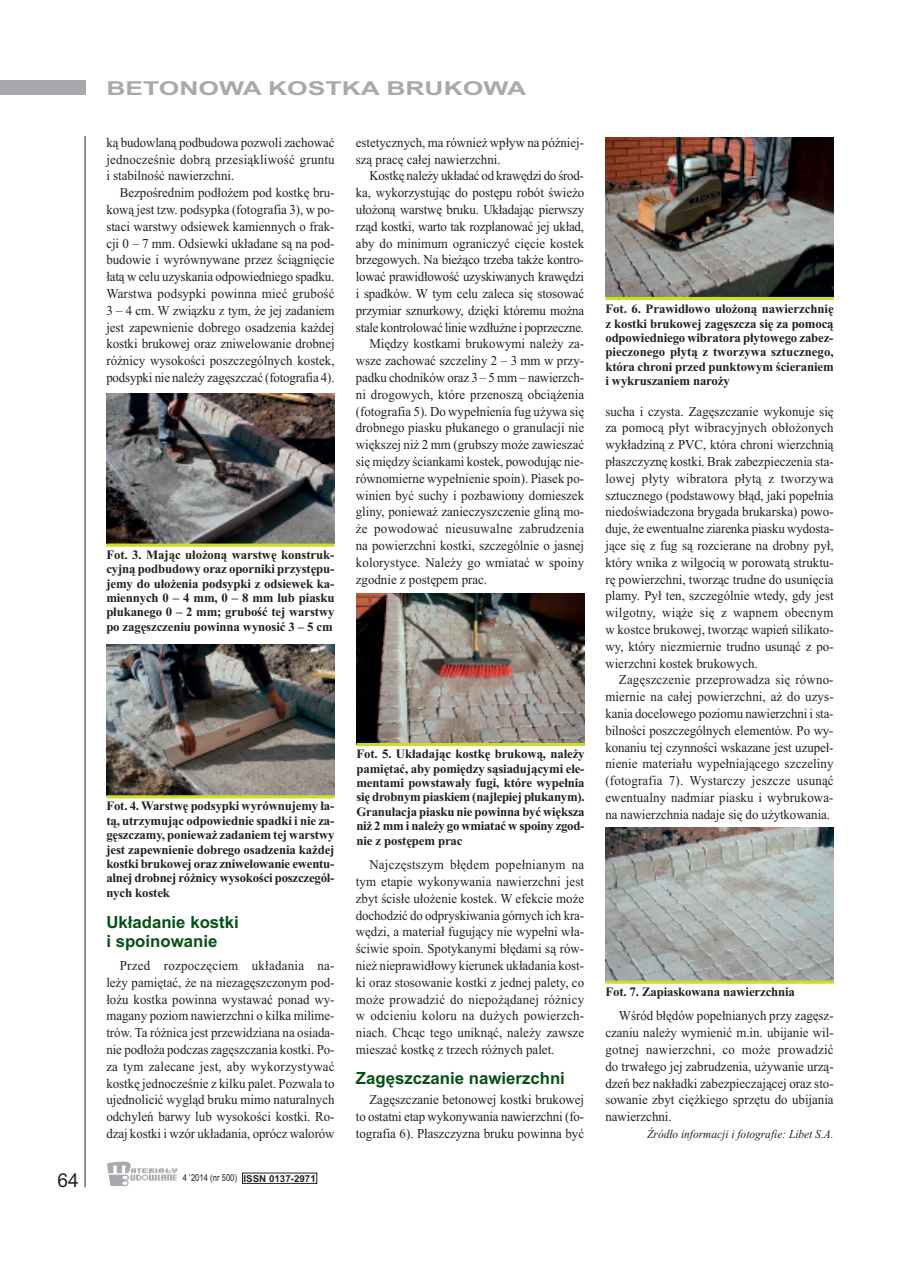
<style>
.page{position:relative;width:906px;height:1268px;background:#fff}
.page>*{position:absolute;margin:0;border:0;box-sizing:border-box;transform-origin:0 0}
.t1{font:700 19.2px "Arial";color:#a8a9ad;scale:1.38 1}
.t2{font:19.2px "Arial";color:#231f20}
.t3{font:700 16.8px/19.2px "Arial";color:#075013}
.t4{font:13.65px/16.8px "Times New Roman";color:#231f20;text-align:justify;scale:.95 1}
.t5{font:13.65px "Times New Roman";letter-spacing:-.02em;color:#231f20;scale:.95 1}
.t6{font:13.65px "Times New Roman";letter-spacing:.02em;color:#231f20;scale:.95 1}
.t7{font:700 12.75px/14.4px "Times New Roman";letter-spacing:-.01em;color:#231f20;text-align:justify}
.t8{font:italic 12px "Times New Roman";color:#231f20;scale:.95 1}
.t9{font:9.6px "Arial";color:#231f20;scale:.8 1}
.s1{font-weight:700}
</style>
<div class="page">
<div style="left:0;top:81px;width:85px;height:14px;background:#a8a9ad"></div>
<hr style="left:85px;top:136px;width:1px;height:1050px;background:#231f20">
<svg style="left:107px;top:1161px;width:70px;height:24px"></svg>
<img style="left:106px;top:393px;width:228px;height:150px">
<hr style="left:106px;top:543px;width:228px;height:3px;background:#cfdc27">
<img style="left:106px;top:644px;width:228px;height:151px">
<hr style="left:106px;top:795px;width:228px;height:3px;background:#cfdc27">
<img style="left:356px;top:593px;width:229px;height:149px">
<svg style="left:356px;top:742px;width:229px;height:4px"></svg>
<img style="left:605px;top:137px;width:228px;height:160px">
<hr style="left:605px;top:297px;width:228px;height:3px;background:#cfdc27">
<img style="left:605px;top:827px;width:228px;height:153px">
<hr style="left:605px;top:980px;width:228px;height:3px;background:#cfdc27">
<h1 class="t2" style="left:57px;top:1168px;width:23px">64</h1>
<h1 class="t1" style="left:106px;top:77px;width:306px">BETONOWA KOSTKA BRUKOWA</h1>
<p class="t4" style="left:106px;top:134px;width:242px">ką budowlaną podbudowa pozwoli zachować jednocześnie dobrą przesiąkliwość gruntu i stabilność nawierzchni.</p>
<p class="t4" style="left:106px;top:184px;width:242px;text-indent:14px">Bezpośrednim podłożem pod kostkę bru&shy;kową jest tzw. podsypka (fotografia 3), w po&shy;staci warstwy odsiewek kamiennych o frak&shy;cji 0 – 7 mm. Odsiewki układane są na pod&shy;budowie i wyrównywane przez ściągnięcie łatą w celu uzyskania odpowiedniego spadku.<br>Warstwa podsypki powinna mieć grubość 3 – 4 cm. W związku z tym, że jej zadaniem jest zapewnienie dobrego osadzenia każdej kostki brukowej oraz zniwelowanie drobnej różnicy wysokości poszczególnych kostek, podsypki nie należy zagęszczać (fotografia 4).</p>
<p class="t7" style="left:106px;top:547px;width:230px">Fot. 3. Mając ułożoną warstwę konstruk&shy;cyjną podbudowy oraz oporniki przystępu&shy;jemy do ułożenia podsypki z odsiewek ka&shy;miennych 0 – 4 mm, 0 – 8 mm lub piasku płukanego 0 – 2 mm; grubość tej warstwy po zagęszczeniu powinna wynosić 3 – 5 cm</p>
<p class="t4" style="left:356px;top:134px;width:242px">estetycznych, ma również wpływ na później&shy;szą pracę całej nawierzchni.</p>
<p class="t5" style="left:369px;top:168px;width:227px">Kostkę należy układać od krawędzi do środ-</p>
<p class="t4" style="left:356px;top:184px;width:242px">ka, wykorzystując do postępu robót świeżo</p>
<p class="t4" style="left:356px;top:201px;width:242px">ułożoną warstwę bruku. Układając pierwszy</p>
<p class="t4" style="left:356px;top:218px;width:242px">rząd kostki, warto tak rozplanować jej układ,</p>
<p class="t4" style="left:356px;top:234px;width:242px">aby do minimum ograniczyć cięcie kostek</p>
<p class="t4" style="left:356px;top:251px;width:241px">brzegowych. Na bieżąco trzeba także kontro-</p>
<p class="t4" style="left:356px;top:268px;width:242px">lować prawidłowość uzyskiwanych krawędzi</p>
<p class="t4" style="left:356px;top:285px;width:242px">i spadków. W tym celu zaleca się stosować</p>
<p class="t4" style="left:356px;top:301px;width:242px">przymiar sznurkowy, dzięki któremu można</p>
<p class="t5" style="left:356px;top:319px;width:242px">stale kontrolować linie wzdłużne i poprzeczne.</p>
<p class="t4" style="left:369px;top:335px;width:227px">Między kostkami brukowymi należy za-</p>
<p class="t4" style="left:356px;top:352px;width:242px">wsze zachować szczeliny 2 – 3 mm w przy-</p>
<p class="t4" style="left:356px;top:369px;width:242px">padku chodników oraz 3 – 5 mm – nawierzch-</p>
<p class="t4" style="left:356px;top:385px;width:242px">ni drogowych, które przenoszą obciążenia</p>
<p class="t4" style="left:356px;top:402px;width:242px">(fotografia 5). Do wypełnienia fug używa się</p>
<p class="t4" style="left:356px;top:419px;width:242px">drobnego piasku płukanego o granulacji nie</p>
<p class="t4" style="left:356px;top:436px;width:242px">większej niż 2 mm (grubszy może zawieszać</p>
<p class="t4" style="left:356px;top:453px;width:242px">się między ściankami kostek, powodując nie-</p>
<p class="t4" style="left:356px;top:469px;width:242px">równomierne wypełnienie spoin). Piasek po-</p>
<p class="t4" style="left:356px;top:486px;width:242px">winien być suchy i pozbawiony domieszek</p>
<p class="t4" style="left:356px;top:503px;width:242px">gliny, ponieważ zanieczyszczenie gliną mo-</p>
<p class="t6" style="left:356px;top:520px;width:242px">że powodować nieusuwalne zabrudzenia</p>
<p class="t4" style="left:356px;top:536px;width:242px">na powierzchni kostki, szczególnie o jasnej</p>
<p class="t4" style="left:356px;top:553px;width:242px">kolorystyce. Należy go wmiatać w spoiny</p>
<p class="t4" style="left:356px;top:570px;width:140px">zgodnie z postępem prac.</p>
<p class="t7" style="left:106px;top:798px;width:230px">Fot. 4. Warstwę podsypki wyrównujemy ła&shy;tą, utrzymując odpowiednie spadki i nie za&shy;gęszczamy, ponieważ zadaniem tej warstwy jest zapewnienie dobrego osadzenia każdej kostki brukowej oraz zniwelowanie ewentu&shy;alnej drobnej różnicy wysokości poszczegól&shy;nych kostek</p>
<p class="t3" style="left:106px;top:912px;width:134px">Układanie kostki i spoinowanie</p>
<p class="t4" style="left:106px;top:956px;width:242px;text-indent:14px">Przed rozpoczęciem układania na&shy;leży pamiętać, że na niezagęszczonym pod&shy;łożu kostka powinna wystawać ponad wy&shy;magany poziom nawierzchni o kilka milime&shy;trów. Ta różnica jest przewidziana na osiada&shy;nie podłoża podczas zagęszczania kostki. Po&shy;za tym zalecane jest, aby wykorzystywać kostkę jednocześnie z kilku palet. Pozwala to ujednolicić wygląd bruku mimo naturalnych odchyleń barwy lub wysokości kostki. Ro&shy;dzaj kostki i wzór układania, oprócz walorów</p>
<p class="t9" style="left:183px;top:1171px;width:168px">4 ’2014 (nr 500) <span class="s1">ISSN 0137-2971</span></p>
<p class="t7" style="left:356px;top:746px;width:230px">Fot. 5. Układając kostkę brukową, należy pamiętać, aby pomiędzy sąsiadującymi ele&shy;mentami powstawały fugi, które wypełnia się drobnym piaskiem (najlepiej płukanym).<br>Granulacja piasku nie powinna być większa niż 2 mm i należy go wmiatać w spoiny zgod&shy;nie z postępem prac</p>
<p class="t4" style="left:356px;top:855px;width:242px;text-indent:14px">Najczęstszym błędem popełnianym na tym etapie wykonywania nawierzchni jest zbyt ścisłe ułożenie kostek. W efekcie może dochodzić do odpryskiwania górnych ich kra&shy;wędzi, a materiał fugujący nie wypełni wła&shy;ściwie spoin. Spotykanymi błędami są rów&shy;nież nieprawidłowy kierunek układania kost&shy;ki oraz stosowanie kostki z jednej palety, co może prowadzić do niepożądanej różnicy w odcieniu koloru na dużych powierzch&shy;niach. Chcąc tego uniknąć, należy zawsze mieszać kostkę z trzech różnych palet.</p>
<p class="t3" style="left:356px;top:1068px;width:210px">Zagęszczanie nawierzchni</p>
<p class="t4" style="left:356px;top:1090px;width:242px;text-indent:14px">Zagęszczanie betonowej kostki brukowej to ostatni etap wykonywania nawierzchni (fo&shy;tografia 6). Płaszczyzna bruku powinna być</p>
<p class="t7" style="left:605px;top:301px;width:230px">Fot. 6. Prawidłowo ułożoną nawierzchnię z kostki brukowej zagęszcza się za pomocą odpowiedniego wibratora płytowego zabez&shy;pieczonego płytą z tworzywa sztucznego, która chroni przed punktowym ścieraniem i wykruszaniem naroży</p>
<p class="t4" style="left:605px;top:402px;width:242px">sucha i czysta. Zagęszczanie wykonuje się za pomocą płyt wibracyjnych obłożonych wykładziną z PVC, która chroni wierzchnią płaszczyznę kostki. Brak zabezpieczenia sta&shy;lowej płyty wibratora płytą z tworzywa sztucznego (podstawowy błąd, jaki popełnia niedoświadczona brygada brukarska) powo&shy;duje, że ewentualne ziarenka piasku wydosta&shy;jące się z fug są rozcierane na drobny pył, który wnika z wilgocią w porowatą struktu&shy;rę powierzchni, tworząc trudne do usunięcia plamy. Pył ten, szczególnie wtedy, gdy jest wilgotny, wiąże się z wapnem obecnym w kostce brukowej, tworząc wapień silikato&shy;wy, który niezmiernie trudno usunąć z po&shy;wierzchni kostek brukowych.</p>
<p class="t4" style="left:605px;top:671px;width:242px;text-indent:14px">Zagęszczenie przeprowadza się równo&shy;miernie na całej powierzchni, aż do uzys&shy;kania docelowego poziomu nawierzchni i sta&shy;bilności poszczególnych elementów. Po wy&shy;konaniu tej czynności wskazane jest uzupeł&shy;nienie materiału wypełniającego szczeliny (fotografia 7). Wystarczy jeszcze usunąć ewentualny nadmiar piasku i wybrukowa&shy;na nawierzchnia nadaje się do użytkowania.</p>
<p class="t7" style="left:605px;top:983px;width:191px">Fot. 7. Zapiaskowana nawierzchnia</p>
<p class="t4" style="left:605px;top:1006px;width:242px;text-indent:14px">Wśród błędów popełnianych przy zagęsz&shy;czaniu należy wymienić m.in. ubijanie wil&shy;gotnej nawierzchni, co może prowadzić do trwałego jej zabrudzenia, używanie urzą&shy;dzeń bez nakładki zabezpieczającej oraz sto&shy;sowanie zbyt ciężkiego sprzętu do ubijania nawierzchni.</p>
<p class="t8" style="left:647px;top:1126px;width:198px">Źródło informacji i fotografie: Libet S.A.</p>
</div>
